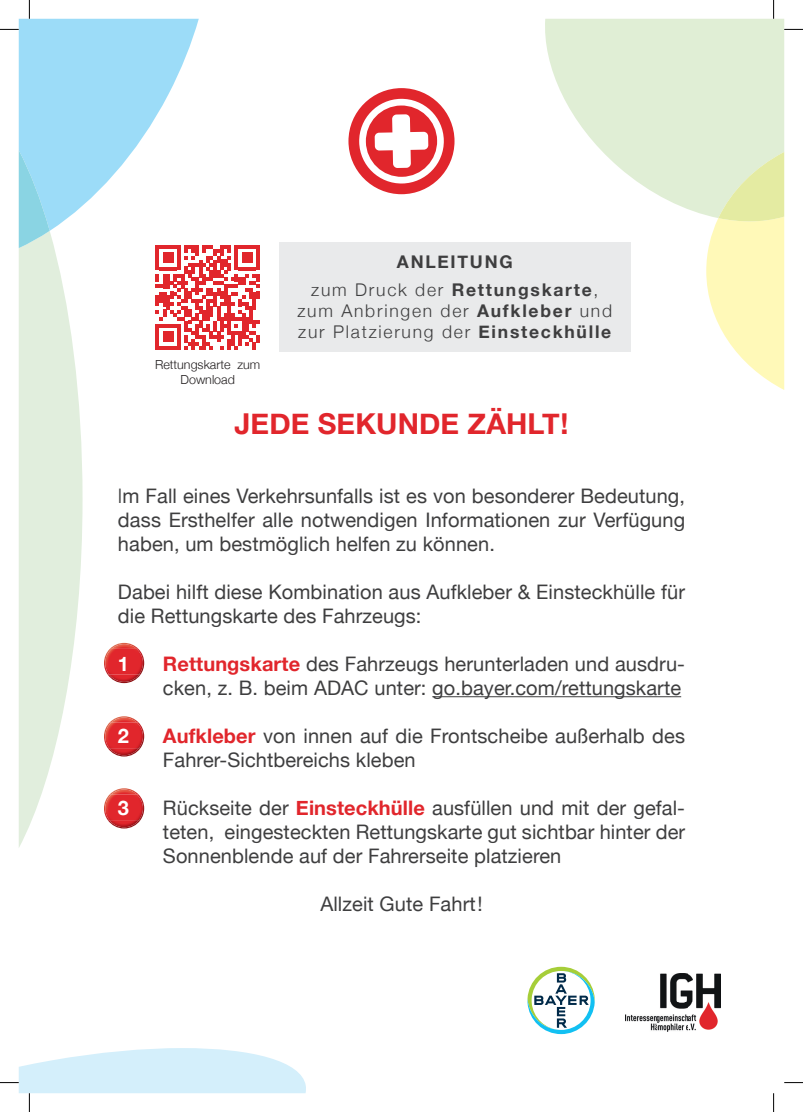
<style>
.page{position:relative;width:803px;height:1112px;background:#fff}
.page>*{position:absolute;margin:0;border:0;box-sizing:border-box;transform-origin:0 0}
.t1{font:700 28.75px "Helvetica Neue";letter-spacing:.005em;color:#e1262c}
.t2{font:20px/24px "Helvetica Neue";letter-spacing:.005em;color:#3e3e3f}
.t3{font:700 20px "Helvetica Neue";color:#fff}
.t4{font:300 17.5px/21px "Helvetica Neue";letter-spacing:.1em;color:#3e3e3f}
.t5{font:700 17.5px/28.1px "Helvetica Neue";letter-spacing:.1em;color:#3e3e3f;text-align:center}
.t6{font:300 12.5px/15px "Helvetica Neue";color:#231f20;text-align:center}
.s1{font-weight:300}
.s2{font-weight:700}
.s3{font-weight:700;color:#e1262c}
</style>
<div class="page">
<svg style="left:19px;top:233px;width:64px;height:614px;fill:#e1eedd"></svg>
<svg style="left:19px;top:19px;width:180px;height:212px;fill:#9cdcf8"></svg>
<svg style="left:19px;top:150px;width:31px;height:98px"></svg>
<svg style="left:545px;top:19px;width:239px;height:196px;fill:#e0eed5"></svg>
<svg style="left:706px;top:152px;width:78px;height:238px"></svg>
<div style="left:279px;top:242px;width:352px;height:109px;background:#e9eaeb"></div>
<div style="left:348px;top:88px;width:106px;height:106px;background:#e1262c;border-radius:50%"></div>
<img style="left:112px;top:648px;width:25px;height:26px">
<img style="left:111px;top:642px;width:27px;height:6px">
<img style="left:108px;top:674px;width:32px;height:9px">
<img style="left:137px;top:648px;width:7px;height:26px">
<img style="left:104px;top:648px;width:8px;height:26px">
<img style="left:112px;top:722px;width:25px;height:26px">
<img style="left:110px;top:716px;width:28px;height:6px">
<img style="left:108px;top:748px;width:32px;height:8px">
<img style="left:137px;top:722px;width:7px;height:26px">
<img style="left:104px;top:722px;width:8px;height:26px">
<img style="left:112px;top:794px;width:25px;height:25px">
<img style="left:110px;top:788px;width:28px;height:6px">
<img style="left:108px;top:819px;width:32px;height:9px">
<img style="left:137px;top:794px;width:7px;height:25px">
<img style="left:104px;top:794px;width:8px;height:25px">
<hr style="left:432px;top:696px;width:249px;height:1px;background:#3e3e3f">
<svg style="left:527px;top:966px;width:68px;height:67px"></svg>
<img style="left:625px;top:973px;width:95px;height:57px">
<svg style="left:359px;top:98px;width:85px;height:86px"></svg>
<div style="left:137px;top:227px;width:142px;height:142px;background:#fff;border-radius:6px"></div>
<svg style="left:156px;top:245px;width:104px;height:104px"></svg>
<svg style="left:0;top:29px;width:19px;height:1px"></svg>
<svg style="left:784px;top:29px;width:19px;height:1px"></svg>
<svg style="left:784px;top:1082px;width:19px;height:1px"></svg>
<svg style="left:29px;top:0;width:1px;height:19px"></svg>
<svg style="left:0;top:1048px;width:306px;height:63px"></svg>
<svg style="left:773px;top:0;width:1px;height:19px"></svg>
<svg style="left:773px;top:1093px;width:1px;height:18px"></svg>
<p class="t6" style="left:155px;top:356px;width:107px">Rettungskarte zum<br>Download</p>
<p class="t5" style="left:311px;top:248px;width:289px">ANLEITUNG<br><span class="s1">zum Druck der</span> Rettungskarte<span class="s1">,</span></p>
<p class="t4" style="left:297px;top:299px;width:316px">zum Anbringen der <span class="s2">Aufkleber</span> und zur Platzierung der <span class="s2">Einsteckhülle</span></p>
<h1 class="t1" style="left:234px;top:400px;width:335px">JEDE SEKUNDE ZÄHLT !</h1>
<p class="t2" style="left:118px;top:484px;width:569px;text-align:justify"><span class="s1">I</span>m Fall eines Verkehrsunfalls ist es von besonderer Bedeutung, dass Ersthelfer alle notwendigen Informationen zur Verfügung haben, um bestmöglich helfen zu können.</p>
<p class="t2" style="left:118px;top:580px;width:568px">Dabei hilft diese Kombination aus Aufkleber &amp; Einsteckhülle für die Rettungskarte des Fahrzeugs:</p>
<p class="t3" style="left:118px;top:647px;width:13px">1</p>
<p class="t2" style="left:163px;top:652px;width:523px"><span class="s3">Rettungskarte</span> des Fahrzeugs herunterladen und ausdru&shy;cken, z. B. beim ADAC unter: go.bayer.com/rettungskarte</p>
<p class="t3" style="left:118px;top:719px;width:13px">2</p>
<p class="t2" style="left:163px;top:724px;width:523px"><span class="s3">Aufkleber</span> von innen auf die Frontscheibe außerhalb des<br>Fahrer-Sichtbereichs kleben</p>
<p class="t3" style="left:118px;top:791px;width:13px">3</p>
<p class="t2" style="left:163px;top:796px;width:524px;text-align:justify">Rückseite der <span class="s3">Einsteckhülle</span> ausfüllen und mit der gefal&shy;teten, eingesteckten Rettungskarte gut sichtbar hinter der Sonnenblende auf der Fahrerseite platzieren</p>
<p class="t2" style="left:320px;top:892px;width:164px">Allzeit Gute Fahrt!</p>
</div>
